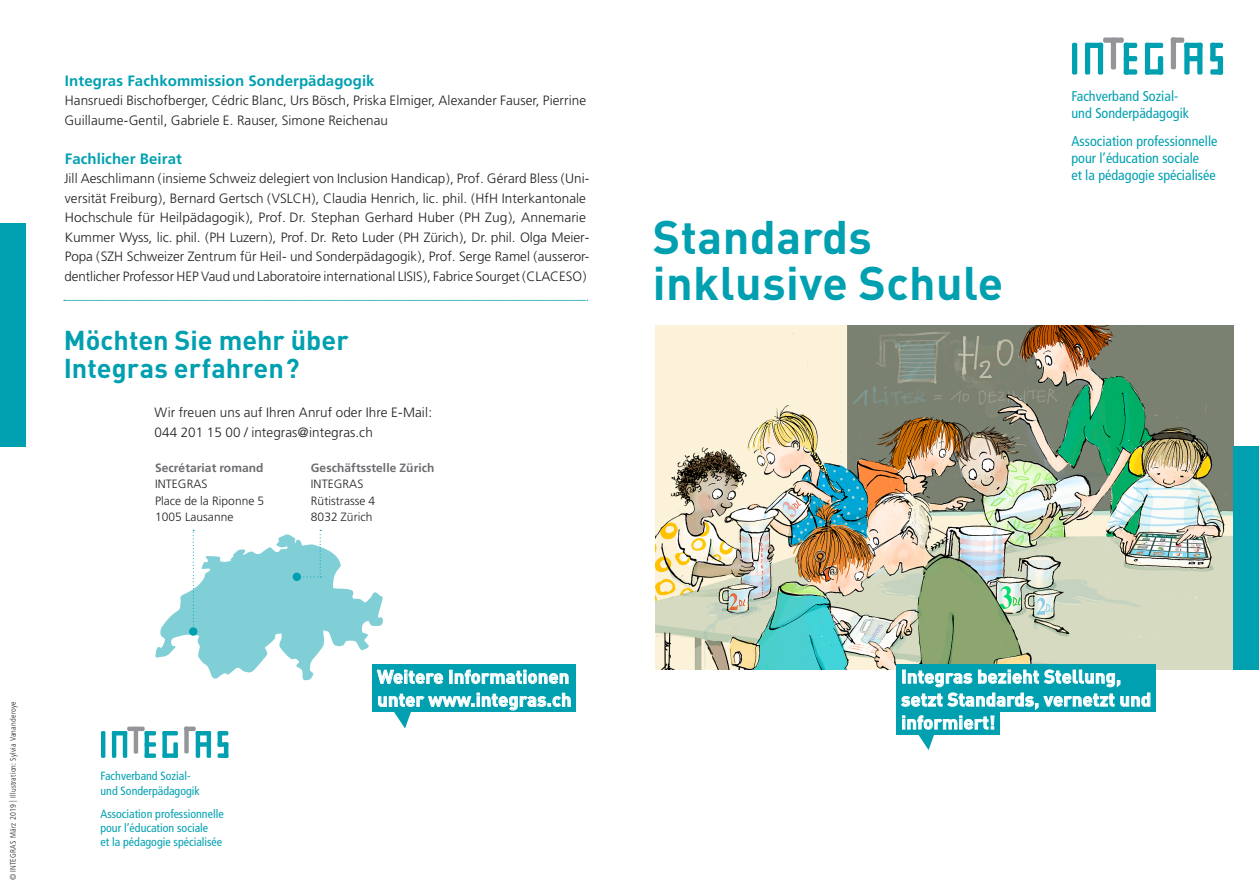
<style>
.page{position:relative;width:1259px;height:893px;background:#fff}
.page>*{position:absolute;margin:0;border:0;box-sizing:border-box;transform-origin:0 0}
.t1{font:700 46.5px/46.5px "DIN";letter-spacing:.01em;color:#00a0b0}
.t2{font:700 27px/28.5px "DIN";color:#00a0b0}
.t3{font:700 18.45px/23px "DIN";letter-spacing:.01em;color:#fff}
.t4{font:700 15px "Frutiger";letter-spacing:.005em;color:#00a0b0}
.t5{font:condensed 14.1px/17px "Frutiger";color:#00a0b0}
.t6{font:300 13.5px/19.5px "Frutiger";letter-spacing:.005em;color:#231f20}
.t7{font:condensed 12px/14.4px "Frutiger";color:#00a0b0}
.t8{font:300 12px/16.5px "Frutiger";letter-spacing:.005em;color:#231f20}
.t9{font:700 12px "Frutiger";letter-spacing:.005em;color:#6c6d70}
.t10{font:300 condensed 7.95px "Frutiger";letter-spacing:.03em;color:#231f20}
</style>
<div class="page">
<img style="left:655px;top:326px;width:578px;height:344px">
<div style="left:1170px;top:38px;width:14px;height:5px;background:#939598;border-radius:2px"></div>
<div style="left:1170px;top:38px;width:6px;height:31px;background:#939598;border-radius:2px"></div>
<div style="left:1072px;top:43px;width:5px;height:32px;background:#00a0b0;border-radius:2px"></div>
<div style="left:1085px;top:43px;width:5px;height:32px;background:#00a0b0;border-radius:2px"></div>
<div style="left:1098px;top:43px;width:5px;height:32px;background:#00a0b0;border-radius:2px"></div>
<div style="left:1110px;top:38px;width:6px;height:32px;background:#939598;border-radius:2px"></div>
<div style="left:1123px;top:43px;width:6px;height:32px;background:#00a0b0;border-radius:2px"></div>
<div style="left:1145px;top:43px;width:5px;height:32px;background:#00a0b0;border-radius:2px"></div>
<div style="left:1085px;top:43px;width:18px;height:5px;background:#00a0b0;border-radius:2px"></div>
<div style="left:1103px;top:38px;width:20px;height:5px;background:#939598;border-radius:2px"></div>
<div style="left:1123px;top:43px;width:14px;height:5px;background:#00a0b0;border-radius:2px"></div>
<div style="left:1123px;top:69px;width:14px;height:6px;background:#00a0b0;border-radius:2px"></div>
<div style="left:1123px;top:56px;width:14px;height:5px;background:#00a0b0;border-radius:2px"></div>
<div style="left:1157px;top:56px;width:6px;height:19px;background:#00a0b0;border-radius:2px"></div>
<div style="left:1184px;top:43px;width:5px;height:32px;background:#00a0b0;border-radius:2px"></div>
<div style="left:1197px;top:43px;width:5px;height:32px;background:#00a0b0;border-radius:2px"></div>
<div style="left:1184px;top:43px;width:18px;height:5px;background:#00a0b0;border-radius:2px"></div>
<div style="left:1210px;top:43px;width:13px;height:5px;background:#00a0b0;border-radius:2px"></div>
<div style="left:1210px;top:56px;width:13px;height:5px;background:#00a0b0;border-radius:2px"></div>
<div style="left:1210px;top:69px;width:13px;height:6px;background:#00a0b0;border-radius:2px"></div>
<div style="left:1210px;top:43px;width:5px;height:18px;background:#00a0b0;border-radius:2px"></div>
<div style="left:1217px;top:56px;width:6px;height:19px;background:#00a0b0;border-radius:2px"></div>
<div style="left:1187px;top:56px;width:13px;height:5px;background:#00a0b0;border-radius:2px"></div>
<div style="left:1145px;top:43px;width:18px;height:5px;background:#00a0b0;border-radius:2px"></div>
<div style="left:1145px;top:69px;width:18px;height:6px;background:#00a0b0;border-radius:2px"></div>
<div style="left:1233px;top:446px;width:26px;height:224px;background:#00a0b0"></div>
<div style="left:896px;top:664px;width:259px;height:48px;background:#00a0b0"></div>
<div style="left:896px;top:710px;width:104px;height:25px;background:#00a0b0"></div>
<svg style="left:902px;top:670px;width:70px;height:17px"></svg>
<svg style="left:978px;top:670px;width:142px;height:17px"></svg>
<svg style="left:901px;top:693px;width:213px;height:17px"></svg>
<svg style="left:1120px;top:693px;width:30px;height:14px"></svg>
<svg style="left:902px;top:716px;width:92px;height:34px"></svg>
<hr style="left:184px;top:727px;width:12px;height:4px;background:#939598">
<div style="left:184px;top:727px;width:5px;height:26px;background:#939598"></div>
<hr style="left:101px;top:731px;width:4px;height:27px;background:#00a0b0">
<hr style="left:112px;top:731px;width:4px;height:27px;background:#00a0b0">
<hr style="left:123px;top:731px;width:4px;height:27px;background:#00a0b0">
<hr style="left:134px;top:727px;width:4px;height:27px;background:#939598">
<hr style="left:145px;top:731px;width:4px;height:27px;background:#00a0b0">
<div style="left:162px;top:731px;width:5px;height:27px;background:#00a0b0"></div>
<hr style="left:112px;top:731px;width:15px;height:4px;background:#00a0b0">
<hr style="left:127px;top:727px;width:18px;height:4px;background:#939598">
<hr style="left:145px;top:731px;width:11px;height:4px;background:#00a0b0">
<div style="left:145px;top:753px;width:11px;height:5px;background:#00a0b0"></div>
<div style="left:145px;top:742px;width:11px;height:5px;background:#00a0b0"></div>
<div style="left:173px;top:742px;width:5px;height:16px;background:#00a0b0"></div>
<hr style="left:196px;top:731px;width:4px;height:27px;background:#00a0b0">
<hr style="left:207px;top:731px;width:4px;height:27px;background:#00a0b0">
<hr style="left:196px;top:731px;width:15px;height:4px;background:#00a0b0">
<hr style="left:218px;top:731px;width:10px;height:4px;background:#00a0b0">
<div style="left:218px;top:742px;width:10px;height:5px;background:#00a0b0"></div>
<div style="left:218px;top:753px;width:10px;height:5px;background:#00a0b0"></div>
<hr style="left:218px;top:731px;width:4px;height:16px;background:#00a0b0">
<hr style="left:224px;top:742px;width:4px;height:16px;background:#00a0b0">
<div style="left:198px;top:742px;width:11px;height:5px;background:#00a0b0"></div>
<hr style="left:162px;top:731px;width:16px;height:4px;background:#00a0b0">
<div style="left:162px;top:753px;width:16px;height:5px;background:#00a0b0"></div>
<div style="left:373px;top:665px;width:203px;height:47px;background:#00a0b0"></div>
<svg style="left:155px;top:530px;width:288px;height:154px"></svg>
<div style="left:449px;top:670px;width:3px;height:14px;border:1px solid #fff"></div>
<svg style="left:455px;top:670px;width:113px;height:14px"></svg>
<svg style="left:378px;top:693px;width:192px;height:35px"></svg>
<div style="left:0;top:223px;width:26px;height:223px;background:#00a0b0"></div>
<svg style="left:64px;top:300px;width:524px;height:1px"></svg>
<p class="t4" style="left:65px;top:72px;width:311px">Integras Fachkommission Sonderpädagogik</p>
<p class="t6" style="left:64px;top:91px;width:523px">Hansruedi Bischofberger, Cédric Blanc, Urs Bösch, Priska Elmiger, Alexander Fauser, Pierrine<br>Guillaume-Gentil, Gabriele E. Rauser, Simone Reichenau</p>
<p class="t4" style="left:65px;top:150px;width:119px">Fachlicher Beirat</p>
<p class="t6" style="left:64px;top:169px;width:527px">Jill Aeschlimann (insieme Schweiz delegiert von Inclusion Handicap), Prof. Gérard Bless (Uni&shy;versität Freiburg), Bernard Gertsch (VSLCH), Claudia Henrich, lic. phil. (HfH Interkantonale Hochschule für Heilpädagogik), Prof. Dr. Stephan Gerhard Huber (PH Zug), Annemarie Kummer Wyss, lic. phil. (PH Luzern), Prof. Dr. Reto Luder (PH Zürich), Dr. phil. Olga Meier-Popa (SZH Schweizer Zentrum für Heil- und Sonderpädagogik), Prof. Serge Ramel (ausseror&shy;dentlicher Professor HEP Vaud und Laboratoire international LISIS), Fabrice Sourget (CLACESO)</p>
<h2 class="t2" style="left:64px;top:325px;width:286px">Möchten Sie mehr über<br>Integras erfahren?</h2>
<p class="t6" style="left:154px;top:403px;width:279px">Wir freuen uns auf Ihren Anruf oder Ihre E-Mail:<br>044 201 15 00 / integras@integras.ch</p>
<p class="t9" style="left:311px;top:461px;width:125px">Geschäftsstelle Zürich</p>
<p class="t8" style="left:311px;top:476px;width:66px">INTEGRAS<br>Rütistrasse 4<br>8032 Zürich</p>
<p class="t9" style="left:155px;top:461px;width:110px">Secrétariat romand</p>
<p class="t8" style="left:155px;top:476px;width:111px">INTEGRAS<br>Place de la Riponne 5<br>1005 Lausanne</p>
<p class="t10" style="left:9px;top:880px;width:180px;rotate:-90deg">© INTEGRAS März 2019 | Illustration: Sylvia Vananderoye</p>
<p class="t7" style="left:101px;top:769px;width:101px">Fachverband Sozial&shy;und Sonderpädagogik</p>
<p class="t7" style="left:100px;top:806px;width:125px">Association professionnelle pour l’éducation sociale<br>et la pédagogie spécialisée</p>
<h3 class="t3" style="left:377px;top:664px;width:196px">Weitere Informationen unter www.integras.ch</h3>
<h1 class="t1" style="left:653px;top:211px;width:352px">Standards inklusive Schule</h1>
<p class="t5" style="left:1071px;top:88px;width:119px">Fachverband Sozial&shy;und Sonderpädagogik</p>
<p class="t5" style="left:1071px;top:132px;width:147px">Association professionnelle pour l’éducation sociale<br>et la pédagogie spécialisée</p>
<h3 class="t3" style="left:901px;top:664px;width:252px">Integras bezieht Stellung, setzt Standards, vernetzt und informiert!</h3>
</div>
